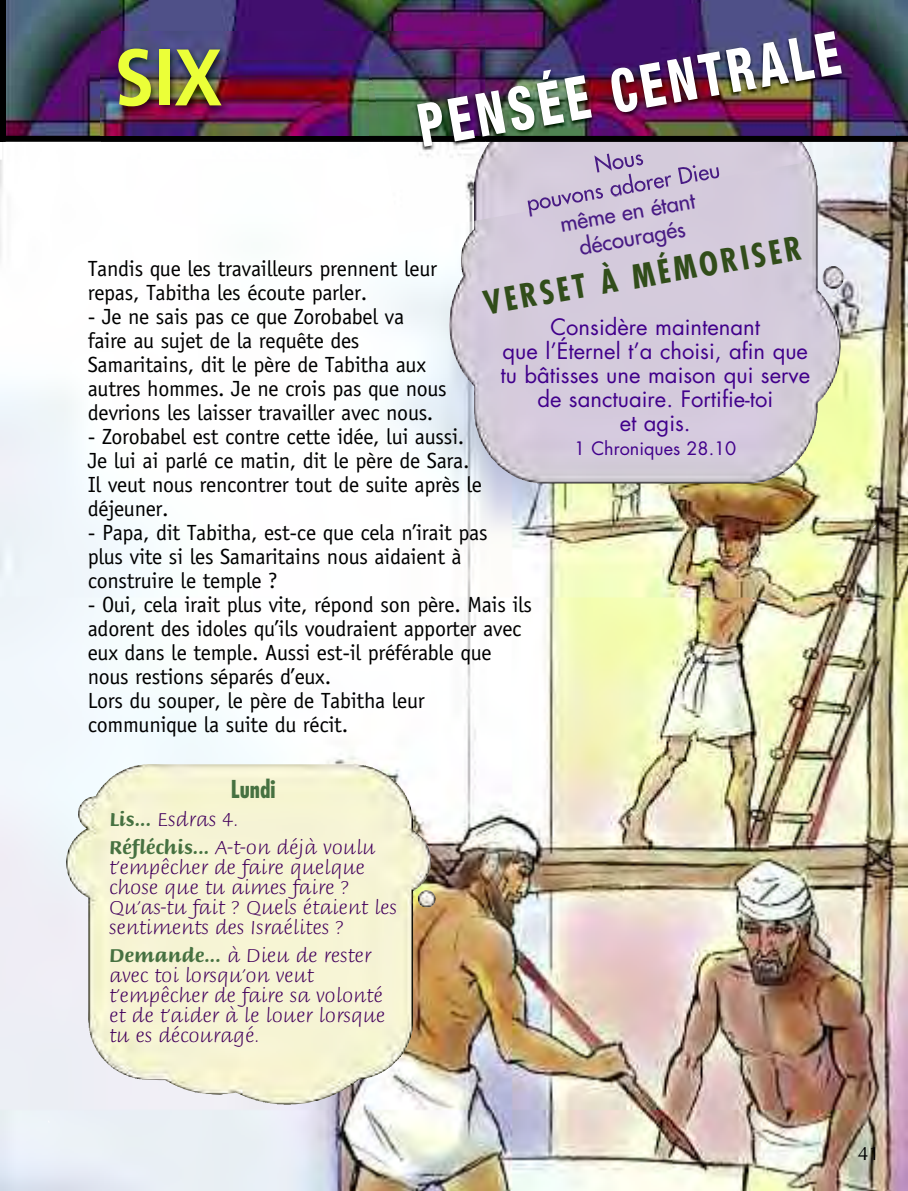
<style>
.page{position:relative;width:908px;height:1191px;background:#fff}
.page>*{position:absolute;margin:0;border:0;box-sizing:border-box;transform-origin:0 0}
.t1{font:700 80px "Frutiger";color:#ebff38;scale:.9 1}
.t2{font:800 condensed 60px "Helvetica Neue LT Std";color:#fff;scale:.8 1}
.t3{font:700 condensed 32px "Futura";color:#314d1a}
.t4{font:700 condensed 24px "Futura";color:#467141}
.t5{font:22px/24px "Officina Sans";letter-spacing:-.015em;color:#000}
.t6{font:22px/24px "Futura";color:#41008b;text-align:center}
.t7{font:22px/26px "Futura";color:#481b84;text-align:center}
.t8{font:20px/20px "Briem Script MM 217 wt";color:#43005c}
.t9{font:20px "Optane";color:#000}
.t10{font:18px "Futura";color:#41008b}
.s1{font-family:"Briem Script MM 553 wt";color:#467141}
</style>
<div class="page">
<img style="left:0;top:142px;width:907px;height:1049px">
<img style="left:448px;top:161px;width:393px;height:322px">
<img style="left:6px;top:0;width:901px;height:142px">
<svg style="left:0;top:0;width:6px;height:160px"></svg>
<img style="left:0;top:32px;width:2px;height:107px">
<img style="left:101px;top:142px;width:281px;height:17px">
<img style="left:101px;top:136px;width:281px;height:6px">
<img style="left:101px;top:31px;width:384px;height:30px">
<img style="left:101px;top:61px;width:267px;height:75px">
<img style="left:65px;top:763px;width:365px;height:341px">
<img style="left:811px;top:142px;width:86px;height:19px">
<img style="left:386px;top:159px;width:93px;height:75px">
<div style="left:474px;top:142px;width:337px;height:79px;background:#d4cbdb"></div>
<img style="left:801px;top:139px;width:96px;height:3px">
<img style="left:495px;top:139px;width:306px;height:3px">
<img style="left:798px;top:136px;width:98px;height:3px">
<img style="left:495px;top:136px;width:303px;height:3px">
<img style="left:485px;top:0;width:411px;height:136px">
<img style="left:382px;top:136px;width:97px;height:23px">
<svg style="left:479px;top:136px;width:16px;height:23px"></svg>
<img style="left:368px;top:40px;width:117px;height:96px">
<img style="left:594px;top:154px;width:49px;height:11px">
<img style="left:527px;top:165px;width:182px;height:47px">
<h1 class="t1" style="left:114px;top:45px;width:122px">SIX</h1>
<h2 class="t2" style="left:414px;top:105px;width:535px;rotate:-10deg">P E N S É E C E N T R A L E</h2>
<p class="t7" style="left:558px;top:212px;width:138px;rotate:-10deg">même en étant découragés</p>
<h3 class="t3" style="left:481px;top:289px;width:324px;rotate:-10deg">VERSET À MÉMORISER</h3>
<p class="t5" style="left:88px;top:258px;width:350px">Tandis que les travailleurs prennent leur repas, Tabitha les écoute parler.</p>
<p class="t5" style="left:88px;top:306px;width:360px">- Je ne sais pas ce que Zorobabel va faire au sujet de la requête des Samaritains, dit le père de Tabitha aux autres hommes. Je ne crois pas que nous devrions les laisser travailler avec nous.</p>
<p class="t5" style="left:88px;top:426px;width:395px">- Zorobabel est contre cette idée, lui aussi.<br>Je lui ai parlé ce matin, dit le père de Sara.<br>Il veut nous rencontrer tout de suite après le déjeuner.</p>
<p class="t5" style="left:88px;top:522px;width:401px">- Papa, dit Tabitha, est-ce que cela n’irait pas plus vite si les Samaritains nous aidaient à construire le temple ?</p>
<p class="t5" style="left:88px;top:594px;width:445px">- Oui, cela irait plus vite, répond son père. Mais ils adorent des idoles qu’ils voudraient apporter avec eux dans le temple. Aussi est-il préférable que nous restions séparés d’eux.<br>Lors du souper, le père de Tabitha leur communique la suite du récit.</p>
<p class="t6" style="left:500px;top:317px;width:311px">Considère maintenant<br>que l’Éternel t’a choisi, afin que tu bâtisses une maison qui serve de sanctuaire. Fortifie-toi<br>et agis.</p>
<p class="t10" style="left:574px;top:440px;width:164px">1 Chroniques 28.10</p>
<p class="t4" style="left:231px;top:778px;width:46px">Lundi</p>
<p class="t8" style="left:109px;top:807px;width:267px;line-height:28px"><span class="s1">Lis...</span> Esdras 4.<br><span class="s1">Réfléchis...</span> A-t-on déjà voulu</p>
<p class="t8" style="left:109px;top:859px;width:289px">t’empêcher de faire quelque chose que tu aimes faire ?<br>Qu’as-tu fait ? Quels étaient les sentiments des Israélites ?</p>
<p class="t8" style="left:109px;top:947px;width:277px"><span class="s1">Demande...</span> à Dieu de rester avec toi lorsqu’on veut t’empêcher de faire sa volonté et de t’aider à le louer lorsque tu es découragé.</p>
<p class="t9" style="left:857px;top:1145px;width:23px">41</p>
</div>
